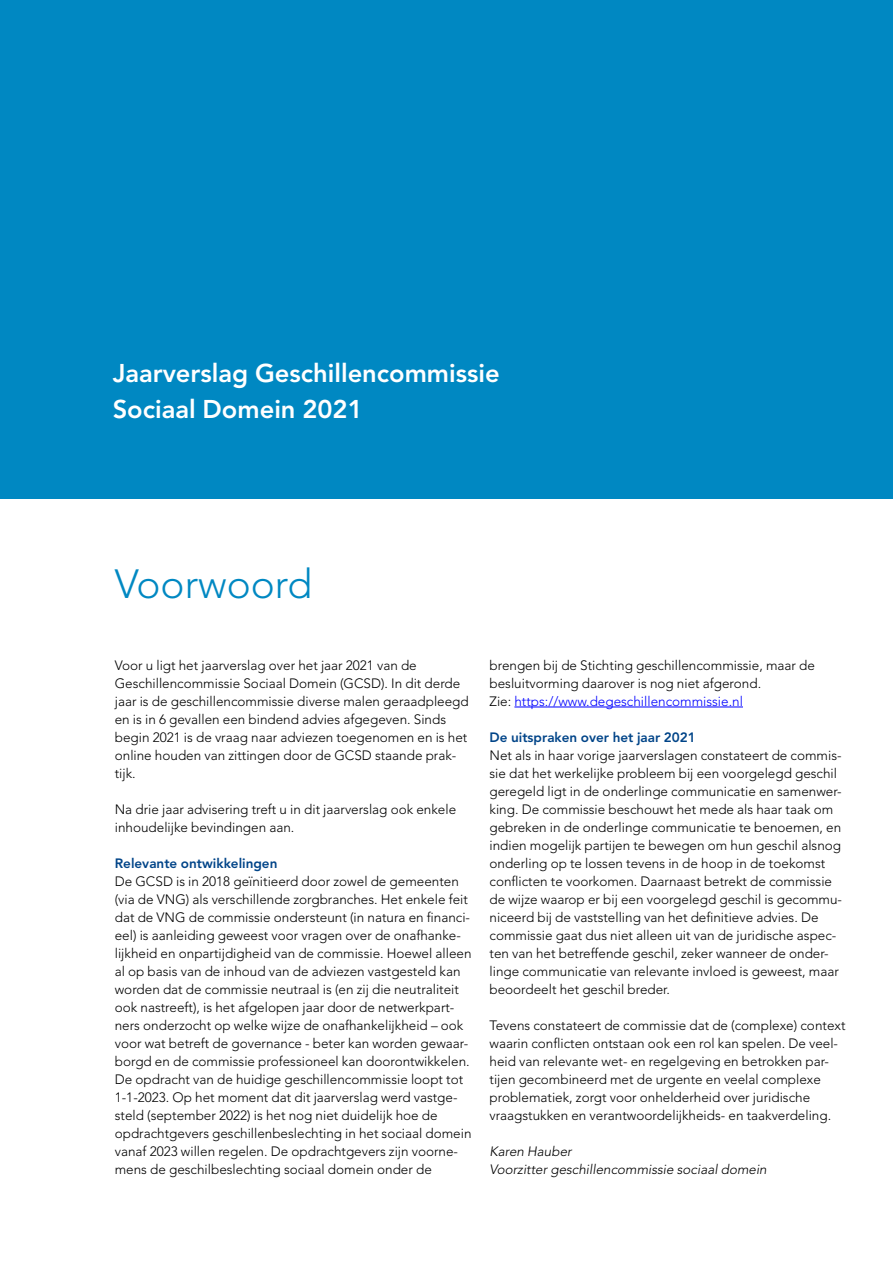
<style>
.page{position:relative;width:893px;height:1263px;background:#fff}
.page>*{position:absolute;margin:0;border:0;box-sizing:border-box;transform-origin:0 0}
.VNG_-_Titel_small{font:300 40.5px "Avenir LT Std";color:#0088c2}
.VNG_-_Tussenkop{font:800 25.5px "Avenir LT Std";color:#fff}
.VNG_-_Broodtekst{font:300 13.5px/18px "Avenir LT Std";color:#000}
.VNG_-_Broodtekst-2{font:italic 300 13.5px/18px "Avenir LT Std";color:#000}
.VNG_-_Tussen_1{font:800 13.5px "Avenir LT Std";color:#048}
.s1{color:#00f}
</style>
<div class="page">
<hr style="left:514px;top:707px;width:229px;height:1px;background:#00f">
<div style="left:0;top:0;width:893px;height:498px;background:#0088c2"></div>
<p class="VNG_-_Tussenkop" style="left:113px;top:358px;width:388px">Jaarverslag Geschillencommissie</p>
<p class="VNG_-_Tussenkop" style="left:113px;top:394px;width:252px">Sociaal Domein 2021</p>
<p class="VNG_-_Titel_small" style="left:115px;top:560px;width:199px">Voorwoord</p>
<p class="VNG_-_Broodtekst" style="left:115px;top:656px;width:355px">Voor u ligt het jaarverslag over het jaar 2021 van de Geschillencommissie Sociaal Domein (GCSD). In dit derde jaar is de geschillencommissie diverse malen geraadpleegd en is in 6 gevallen een bindend advies afgegeven. Sinds begin 2021 is de vraag naar adviezen toegenomen en is het online houden van zittingen door de GCSD staande prak&shy;tijk.</p>
<p class="VNG_-_Broodtekst" style="left:115px;top:800px;width:343px">Na drie jaar advisering treft u in dit jaarverslag ook enkele inhoudelijke bevindingen aan.</p>
<h1 class="VNG_-_Tussen_1" style="left:115px;top:855px;width:164px">Relevante ontwikkelingen</h1>
<p class="VNG_-_Broodtekst" style="left:115px;top:872px;width:358px">De GCSD is in 2018 geïnitieerd door zowel de gemeenten (via de VNG) als verschillende zorgbranches. Het enkele feit dat de VNG de commissie ondersteunt (in natura en financi&shy;eel) is aanleiding geweest voor vragen over de onafhanke&shy;lijkheid en onpartijdigheid van de commissie. Hoewel alleen al op basis van de inhoud van de adviezen vastgesteld kan worden dat de commissie neutraal is (en zij die neutraliteit ook nastreeft), is het afgelopen jaar door de netwerkpart&shy;ners onderzocht op welke wijze de onafhankelijkheid – ook voor wat betreft de governance - beter kan worden gewaar&shy;borgd en de commissie professioneel kan doorontwikkelen.</p>
<p class="VNG_-_Broodtekst" style="left:115px;top:1070px;width:358px">De opdracht van de huidige geschillencommissie loopt tot 1-1-2023. Op het moment dat dit jaarverslag werd vastge&shy;steld (september 2022) is het nog niet duidelijk hoe de opdrachtgevers geschillenbeslechting in het sociaal domein vanaf 2023 willen regelen. De opdrachtgevers zijn voorne&shy;mens de geschilbeslechting sociaal domein onder de</p>
<p class="VNG_-_Broodtekst" style="left:489px;top:656px;width:327px">brengen bij de Stichting geschillencommissie, maar de besluitvorming daarover is nog niet afgerond.<br>Zie: <span class="s1">https://www.degeschillencommissie.nl</span></p>
<h1 class="VNG_-_Tussen_1" style="left:489px;top:729px;width:208px">De uitspraken over het jaar 2021</h1>
<p class="VNG_-_Broodtekst" style="left:489px;top:746px;width:354px">Net als in haar vorige jaarverslagen constateert de commis&shy;sie dat het werkelijke probleem bij een voorgelegd geschil geregeld ligt in de onderlinge communicatie en samenwer&shy;king. De commissie beschouwt het mede als haar taak om gebreken in de onderlinge communicatie te benoemen, en indien mogelijk partijen te bewegen om hun geschil alsnog onderling op te lossen tevens in de hoop in de toekomst conflicten te voorkomen. Daarnaast betrekt de commissie de wijze waarop er bij een voorgelegd geschil is gecommu&shy;niceerd bij de vaststelling van het definitieve advies. De commissie gaat dus niet alleen uit van de juridische aspec&shy;ten van het betreffende geschil, zeker wanneer de onder&shy;linge communicatie van relevante invloed is geweest, maar beoordeelt het geschil breder.</p>
<p class="VNG_-_Broodtekst" style="left:489px;top:1016px;width:357px">Tevens constateert de commissie dat de (complexe) context waarin conflicten ontstaan ook een rol kan spelen. De veel&shy;heid van relevante wet- en regelgeving en betrokken par&shy;tijen gecombineerd met de urgente en veelal complexe problematiek, zorgt voor onhelderheid over juridische vraagstukken en verantwoordelijkheids- en taakverdeling.</p>
<p class="VNG_-_Broodtekst-2" style="left:489px;top:1142px;width:279px">Karen Hauber<br>Voorzitter geschillencommissie sociaal domein</p>
</div>
